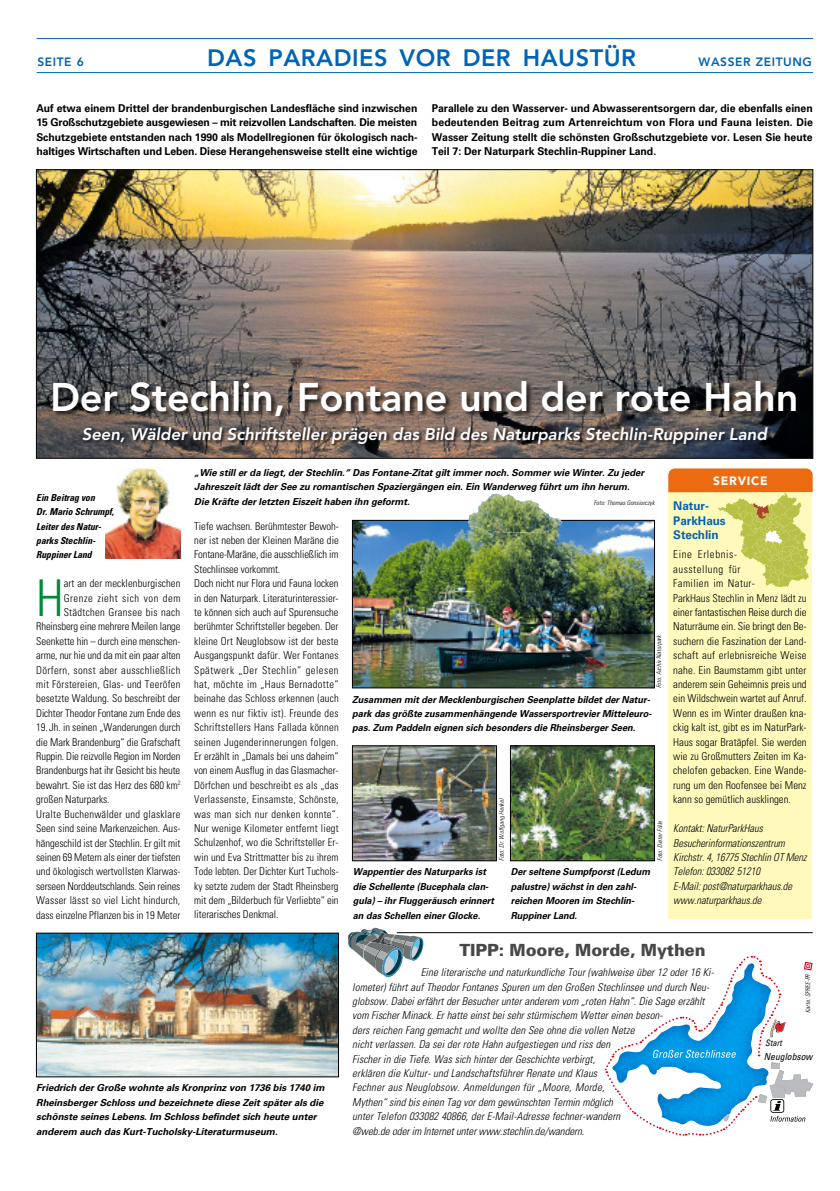
<style>
.page{position:relative;width:840px;height:1191px;background:#fff}
.page>*{position:absolute;margin:0;border:0;box-sizing:border-box;transform-origin:0 0}
.t1{font:300 condensed 50.6px "Univers";color:#008936}
.t2{font:800 39.6px "Avenir";letter-spacing:-.005em;color:#fff}
.t3{font:800 23.6px "Avenir";letter-spacing:.02em;color:#0063b4}
.t4{font:italic 800 16.8px "Avenir";color:#fff}
.t5{font:900 16.8px "Univers";letter-spacing:-.005em;color:#464749}
.t6{font:700 12px/14.4px "Univers";letter-spacing:-.005em;color:#0063b4}
.t7{font:800 12px "Avenir";letter-spacing:.05em;color:#0063b4}
.t8{font:900 12px "Avenir";letter-spacing:.06em;color:#fff}
.t9{font:300 condensed 10.8px/14.4px "Univers";color:#000}
.t10{font:italic 300 condensed 10.8px/14.4px "Univers";letter-spacing:.01em;color:#000}
.t11{font:700 10.8px/14.4px "Univers";letter-spacing:-.01em;color:#000;text-align:justify}
.t12{font:italic 300 condensed 10.8px/14.4px "Univers";letter-spacing:.01em;color:#000;scale:.93 1}
.t13{font:italic 700 9.6px/14.4px "Univers";letter-spacing:-.005em;color:#000}
.t14{font:italic 700 9.6px/14.4px "Univers";letter-spacing:-.005em;color:#000;scale:.96 1}
.t15{font:italic 700 condensed 9.6px/14.4px "Univers";letter-spacing:-.005em;color:#000}
.t16{font:italic condensed 9.6px "Univers";color:#000}
.t17{font:italic condensed 8.8px "Univers";color:#000}
.t18{font:italic 300 condensed 6.4px "Univers";color:#000}
</style>
<div class="page">
<img style="left:354px;top:522px;width:298px;height:164px">
<div style="left:352px;top:520px;width:302px;height:168px;border:1px solid #000"></div>
<div style="left:668px;top:485px;width:143px;height:433px;background:#fffabc"></div>
<hr style="left:37px;top:38px;width:775px;height:1px;background:#0063b4">
<hr style="left:37px;top:72px;width:775px;height:1px;background:#0063b4">
<img style="left:106px;top:467px;width:74px;height:91px">
<hr style="left:396px;top:932px;width:416px;height:1px;background:#000">
<img style="left:354px;top:747px;width:140px;height:112px">
<div style="left:352px;top:745px;width:144px;height:116px;border:1px solid #000"></div>
<img style="left:38px;top:935px;width:298px;height:140px">
<div style="left:36px;top:933px;width:302px;height:144px;border:1px solid #000"></div>
<img style="left:512px;top:747px;width:140px;height:112px">
<div style="left:510px;top:745px;width:144px;height:116px;border:1px solid #000"></div>
<img style="left:38px;top:171px;width:772px;height:285px">
<img style="left:82px;top:427px;width:688px;height:20px">
<img style="left:53px;top:380px;width:749px;height:42px">
<img style="left:467px;top:493px;width:94px;height:40px">
<svg style="left:605px;top:955px;width:207px;height:181px"></svg>
<svg style="left:668px;top:468px;width:144px;height:119px"></svg>
<svg style="left:347px;top:927px;width:77px;height:51px"></svg>
<h3 class="t3" style="left:207px;top:44px;width:430px">DAS PARADIES VOR DER HAUSTÜR</h3>
<p class="t7" style="left:37px;top:55px;width:48px">SEITE 6</p>
<p class="t7" style="left:698px;top:55px;width:115px">WASSER ZEITUNG</p>
<p class="t11" style="left:36px;top:101px;width:382px">Auf etwa einem Drittel der brandenburgischen Landesfläche sind inzwischen 15 Großschutzgebiete ausgewiesen – mit reizvollen Landschaften. Die meisten Schutzgebiete entstanden nach 1990 als Modellregionen für ökologisch nach&shy;haltiges Wirtschaften und Leben. Diese Herangehensweise stellt eine wichtige</p>
<p class="t11" style="left:431px;top:101px;width:382px">Parallele zu den Wasserver- und Abwasserentsorgern dar, die ebenfalls einen bedeutenden Beitrag zum Artenreichtum von Flora und Fauna leisten. Die Wasser Zeitung stellt die schönsten Großschutzgebiete vor. Lesen Sie heute Teil 7: Der Naturpark Stechlin-Ruppiner Land.</p>
<h2 class="t2" style="left:50px;top:373px;width:749px">Der Stechlin, Fontane und der rote Hahn</h2>
<h3 class="t4" style="left:82px;top:424px;width:686px">Seen, Wälder und Schriftsteller prägen das Bild des Naturparks Stechlin-Ruppiner Land</h3>
<p class="t15" style="left:36px;top:490px;width:79px">Ein Beitrag von<br>Dr. Mario Schrumpf,<br>Leiter des Natur&shy;parks Stechlin-<br>Ruppiner Land</p>
<h1 class="t1" style="left:36px;top:568px;width:29px">H</h1>
<p class="t9" style="left:36px;top:576px;width:146px;text-align:right">art an der mecklenburgischen Grenze zieht sich von dem Städtchen Gransee bis nach Rheinsberg eine mehrere Meilen lange Seenkette hin – durch eine menschen&shy;arme, nur hie und da mit ein paar alten Dörfern, sonst aber ausschließlich mit Förstereien, Glas- und Teeröfen besetzte Waldung. So beschreibt der Dichter Theodor Fontane zum Ende des</p>
<p class="t9" style="left:36px;top:720px;width:146px">19. Jh. in seinen „Wanderungen durch die Mark Brandenburg“ die Grafschaft Ruppin. Die reizvolle Region im Norden Brandenburgs hat ihr Gesicht bis heute bewahrt. Sie ist das Herz des 680 km<sup>2 </sup>großen Naturparks.<br>Uralte Buchenwälder und glasklare Seen sind seine Markenzeichen. Aus&shy;hängeschild ist der Stechlin. Er gilt mit seinen 69 Metern als einer der tiefsten und ökologisch wertvollsten Klarwas&shy;serseen Norddeutschlands. Sein reines Wasser lässt so viel Licht hindurch, dass einzelne Pflanzen bis in 19 Meter</p>
<p class="t13" style="left:194px;top:465px;width:451px">„Wie still er da liegt, der Stechlin.“ Das Fontane-Zitat gilt immer noch. Sommer wie Winter. Zu jeder<br>Jahreszeit lädt der See zu romantischen Spaziergängen ein. Ein Wanderweg führt um ihn herum.<br>Die Kräfte der letzten Eiszeit haben ihn geformt.</p>
<p class="t18" style="left:593px;top:499px;width:62px">Foto: Thomas Gonsiorczyk</p>
<p class="t9" style="left:194px;top:518px;width:146px">Tiefe wachsen. Berühmtester Bewoh&shy;ner ist neben der Kleinen Maräne die Fontane-Maräne, die ausschließlich im Stechlinsee vorkommt.<br>Doch nicht nur Flora und Fauna locken in den Naturpark. Literaturinteressier&shy;te können sich auch auf Spurensuche berühmter Schriftsteller begeben. Der kleine Ort Neuglobsow ist der beste Ausgangspunkt dafür. Wer Fontanes Spätwerk „Der Stechlin“ gelesen hat, möchte im „Haus Bernadotte“ beinahe das Schloss erkennen (auch wenn es nur fiktiv ist). Freunde des Schriftstellers Hans Fallada können seinen Jugenderinnerungen folgen.<br>Er erzählt in „Damals bei uns daheim“ von einem Ausflug in das Glasmacher-Dörfchen und beschreibt es als „das Verlassenste, Einsamste, Schönste, was man sich nur denken konnte“.<br>Nur wenige Kilometer entfernt liegt Schulzenhof, wo die Schriftsteller Er&shy;win und Eva Strittmatter bis zu ihrem Tode lebten. Der Dichter Kurt Tuchols&shy;ky setzte zudem der Stadt Rheinsberg mit dem „Bilderbuch für Verliebte“ ein literarisches Denkmal.</p>
<p class="t18" style="left:654px;top:688px;width:55px;rotate:-90deg">Foto: Archiv Naturpark</p>
<p class="t13" style="left:352px;top:692px;width:301px">Zusammen mit der Mecklenburgischen Seenplatte bildet der Natur&shy;park das größte zusammenhängende Wassersportrevier Mitteleuro&shy;pas. Zum Paddeln eignen sich besonders die Rheinsberger Seen.</p>
<p class="t18" style="left:497px;top:861px;width:64px;rotate:-90deg">Foto: Dr. Wolfgang Henkel</p>
<p class="t18" style="left:655px;top:861px;width:42px;rotate:-90deg">Foto: Dieter Fülle</p>
<p class="t14" style="left:352px;top:865px;width:148px">Wappentier des Naturparks ist die Schellente (Bucephala clan&shy;gula) – ihr Fluggeräusch erinnert an das Schellen einer Glocke.</p>
<p class="t14" style="left:510px;top:865px;width:146px">Der seltene Sumpfporst (Ledum palustre) wächst in den zahl&shy;reichen Mooren im Stechlin-<br>Ruppiner Land.</p>
<p class="t8" style="left:713px;top:474px;width:56px">SERVICE</p>
<p class="t6" style="left:673px;top:499px;width:54px">Natur-<br>ParkHaus<br>Stechlin</p>
<p class="t9" style="left:673px;top:547px;width:135px">Eine Erlebnis-<br>ausstellung für<br>Familien im Natur-<br>ParkHaus Stechlin in Menz lädt zu einer fantastischen Reise durch die<br>Naturräume ein. Sie bringt den Be&shy;suchern die Faszination der Land&shy;schaft auf erlebnisreiche Weise nahe. Ein Baumstamm gibt unter anderem sein Geheimnis preis und ein Wildschwein wartet auf Anruf.<br>Wenn es im Winter draußen kna&shy;ckig kalt ist, gibt es im NaturPark-<br>Haus sogar Brat äpfel. Sie werden wie zu Großmutters Zeiten im Ka&shy;chelofen gebacken. Eine Wande&shy;rung um den Roofensee bei Menz kann so gemütlich ausklingen.</p>
<p class="t12" style="left:673px;top:821px;width:145px">Kontakt: NaturParkHaus<br>Besucherinformationszentrum<br>Kirchstr. 4, 16775 Stechlin OT Menz<br>Telefon: 033082 51210<br>E-Mail: post@naturparkhaus.de www.naturparkhaus.de</p>
<h3 class="t5" style="left:459px;top:939px;width:247px">TIPP: Moore, Morde, Mythen</h3>
<p class="t13" style="left:36px;top:1081px;width:290px">Friedrich der Große wohnte als Kronprinz von 1736 bis 1740 im Rheinsberger Schloss und bezeichnete diese Zeit später als die schönste seines Lebens. Im Schloss befindet sich heute unter anderem auch das Kurt-Tucholsky-Literaturmuseum.</p>
<p class="t10" style="left:352px;top:965px;width:363px;text-indent:68px">Eine literarische und naturkundliche Tour (wahlweise über 12 oder 16 Ki&shy;lometer) führt auf Theodor Fontanes Spuren um den Großen Stechlinsee und durch Neu&shy;globsow. Dabei erfährt der Besucher unter anderem vom „roten Hahn“. Die Sage erzählt vom Fischer Minack. Er hatte einst bei sehr stürmischem Wetter einen beson-<br>ders reichen Fang gemacht und wollte den See ohne die vollen Netze<br>nicht verlassen. Da sei der rote Hahn aufgestiegen und riss den<br>Fischer in die Tiefe. Was sich hinter der Geschichte verbirgt,<br>erklären die Kultur- und Landschaftsführer Renate und Klaus<br>Fechner aus Neuglobsow. Anmeldungen für „Moore, Morde,<br>Mythen“ sind bis einen Tag vor dem gewünschten Termin möglich<br>unter Telefon 033082 40866, der E-Mail-Adresse fechner-wandern<br>@web.de oder im Internet unter www.stechlin.de/wandern.</p>
<p class="t17" style="left:764px;top:1037px;width:18px">Start</p>
<p class="t18" style="left:803px;top:1013px;width:41px;rotate:-90deg">Karte: SPREE-PR</p>
<p class="t16" style="left:763px;top:1050px;width:50px">Neuglobsow</p>
</div>
